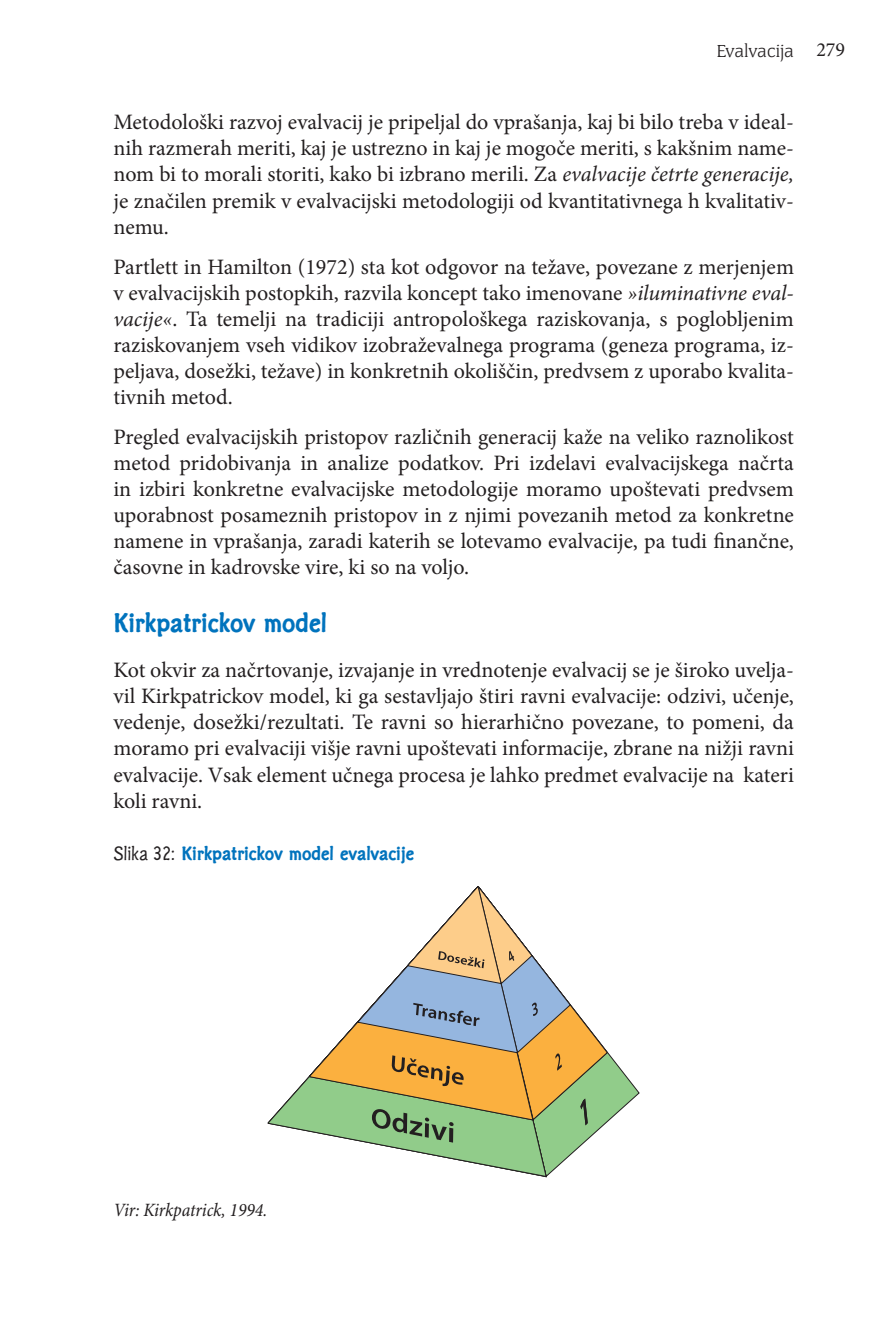
<style>
.page{position:relative;width:879px;height:1333px;background:#fff}
.page>*{position:absolute;margin:0;border:0;box-sizing:border-box;transform-origin:0 0}
.t1{font:700 28px "Clichee";color:#0073bd}
.t2{font:22px/26px "Minion Pro";color:#231f20;text-align:justify}
.t3{font:700 20px "Clichee";color:#0073bd}
.t4{font:italic condensed 19px "Minion Pro";letter-spacing:-.005em;color:#231f20}
.t5{font:300 18px "Congress TOT";color:#231f20}
.s1{font-family:"Minion Pro";font-weight:400;font-size:20px}
.s2{font-style:italic}
.s3{font-weight:400;color:#231f20}
</style>
<div class="page">
<svg style="left:268px;top:1077px;width:279px;height:100px"></svg>
<svg style="left:308px;top:1023px;width:48px;height:98px"></svg>
<svg style="left:356px;top:886px;width:283px;height:290px"></svg>
<p class="t5" style="left:716px;top:40px;width:130px">Evalvacija <span class="s1">279</span></p>
<p class="t2" style="left:113px;top:109px;width:682px">Metodološki razvoj evalvacij je pripeljal do vprašanja, kaj bi bilo treba v ideal&shy;nih razmerah meriti, kaj je ustrezno in kaj je mogoče meriti, s kakšnim name&shy;nom bi to morali storiti, kako bi izbrano merili. Za <span class="s2">evalvacije četrte generacije, </span>je značilen premik v evalvacijski metodologiji od kvantitativnega h kvalitativ&shy;nemu.</p>
<p class="t2" style="left:113px;top:254px;width:682px">Partlett in Hamilton (1972) sta kot odgovor na težave, povezane z merjenjem v evalvacijskih postopkih, razvila koncept tako imenovane <span class="s2">»iluminativne eval&shy;vacije«</span>. Ta temelji na tradiciji antropološkega raziskovanja, s poglobljenim raziskovanjem vseh vidikov izobraževalnega programa (geneza programa, iz&shy;peljava, dosežki, težave) in konkretnih okoliščin, predvsem z uporabo kvalita&shy;tivnih metod.</p>
<p class="t2" style="left:113px;top:424px;width:682px">Pregled evalvacijskih pristopov različnih generacij kaže na veliko raznolikost metod pridobivanja in analize podatkov. Pri izdelavi evalvacijskega načrta in izbiri konkretne evalvacijske metodologije moramo upoštevati predvsem uporabnost posameznih pristopov in z njimi povezanih metod za konkretne namene in vprašanja, zaradi katerih se lotevamo evalvacije, pa tudi finančne, časovne in kadrovske vire, ki so na voljo.</p>
<p class="t1" style="left:113px;top:606px;width:215px">Kirkpatrickov model</p>
<p class="t2" style="left:113px;top:657px;width:682px">Kot okvir za načrtovanje, izvajanje in vrednotenje evalvacij se je široko uvelja&shy;vil Kirkpatrickov model, ki ga sestavljajo štiri ravni evalvacije: odzivi, učenje, vedenje, dosežki/rezultati. Te ravni so hierarhično povezane, to pomeni, da moramo pri evalvaciji višje ravni upoštevati informacije, zbrane na nižji ravni evalvacije. Vsak element učnega procesa je lahko predmet evalvacije na kateri koli ravni.</p>
<p class="t3" style="left:113px;top:842px;width:302px"><span class="s3">Slika 32:</span> Kirkpatrickov model evalvacije</p>
<p class="t4" style="left:113px;top:1198px;width:155px">Vir: Kirkpatrick, 1994.</p>
</div>
